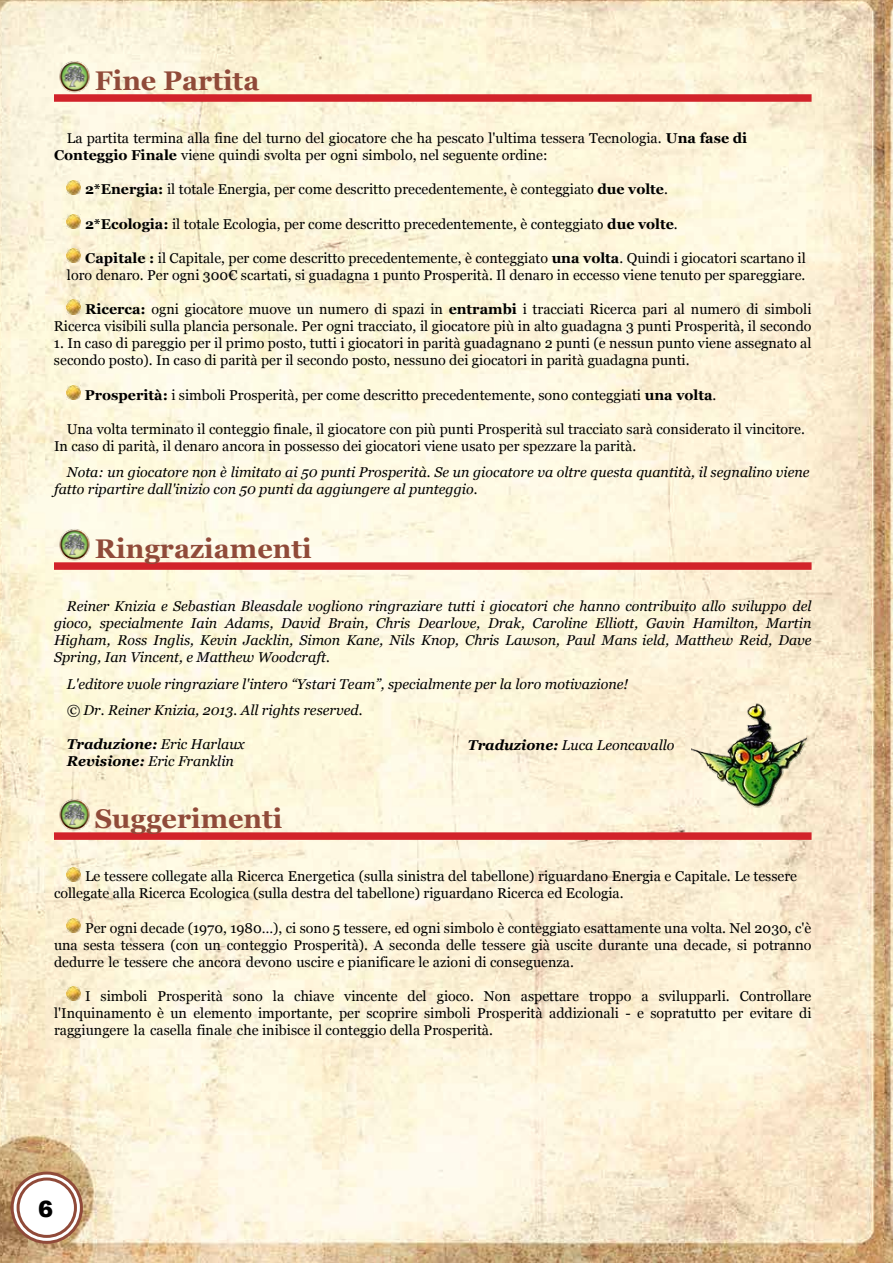
<style>
.page{position:relative;width:893px;height:1263px;background:#fff}
.page>*{position:absolute;margin:0;border:0;box-sizing:border-box;transform-origin:0 0}
.t1{font:700 27px "Georgia";color:#904a39}
.t2{font:900 22.5px "Arial";color:#000}
.t3{font:14.25px/17.1px "Georgia";color:#000}
.t4{font:italic 14.25px/17.1px "Georgia";color:#000}
.s1{font-weight:700}
</style>
<div class="page">
<img style="left:0;top:0;width:893px;height:1263px">
<svg style="left:12px;top:1173px;width:69px;height:69px"></svg>
<div style="left:11px;top:1171px;width:72px;height:73px;border:3px solid #904a39;border-radius:50%"></div>
<div style="left:18px;top:1179px;width:57px;height:57px;background:#fff;border-radius:50%"></div>
<div style="left:17px;top:1177px;width:60px;height:61px;border:3px solid #904a39;border-radius:50%"></div>
<div style="left:54px;top:94px;width:758px;height:8px;background:#d2232a"></div>
<div style="left:54px;top:562px;width:758px;height:8px;background:#d2232a"></div>
<div style="left:54px;top:832px;width:758px;height:8px;background:#d2232a"></div>
<img style="left:54px;top:57px;width:41px;height:40px;border-radius:20px">
<img style="left:67px;top:180px;width:14px;height:14px">
<img style="left:67px;top:214px;width:14px;height:15px">
<img style="left:67px;top:249px;width:14px;height:14px">
<img style="left:67px;top:300px;width:14px;height:14px">
<img style="left:67px;top:385px;width:14px;height:15px">
<img style="left:54px;top:525px;width:41px;height:40px;border-radius:20px">
<img style="left:54px;top:795px;width:41px;height:40px;border-radius:20px">
<img style="left:67px;top:867px;width:14px;height:14px">
<img style="left:67px;top:918px;width:14px;height:14px">
<img style="left:67px;top:987px;width:14px;height:14px">
<img style="left:691px;top:699px;width:116px;height:115px">
<h1 class="t1" style="left:95px;top:63px;width:166px">Fine Partita</h1>
<p class="t3" style="left:54px;top:130px;width:695px;text-indent:13px">La partita termina alla fine del turno del giocatore che ha pescato l'ultima tessera Tecnologia. <span class="s1">Una fase di<br>Conteggio Finale</span> viene quindi svolta per ogni simbolo, nel seguente ordine:</p>
<p class="t3" style="left:85px;top:181px;width:584px"><span class="s1">2*Energia:</span> il totale Energia, per come descritto precedentemente, è conteggiato <span class="s1">due volte</span>.</p>
<p class="t3" style="left:85px;top:215px;width:594px"><span class="s1">2*Ecologia:</span> il totale Ecologia, per come descritto precedentemente, è conteggiato <span class="s1">due volte</span>.</p>
<p class="t3" style="left:67px;top:250px;width:740px;text-align:right"><span class="s1">Capitale :</span> il Capitale, per come descritto precedentemente, è conteggiato <span class="s1">una volta</span>. Quindi i giocatori scartano il loro denaro. Per ogni 300€ scartati, si guadagna 1 punto Prosperità. Il denaro in eccesso viene tenuto per spareggiare.</p>
<p class="t3" style="left:54px;top:301px;width:759px;text-align:right"><span class="s1">Ricerca:</span> ogni giocatore muove un numero di spazi in <span class="s1">entrambi</span> i tracciati Ricerca pari al numero di simboli<br>Ricerca visibili sulla plancia personale. Per ogni tracciato, il giocatore più in alto guadagna 3 punti Prosperità, il secondo</p>
<p class="t3" style="left:54px;top:335px;width:759px">1. In caso di pareggio per il primo posto, tutti i giocatori in parità guadagnano 2 punti (e nessun punto viene assegnato al secondo posto). In caso di parità per il secondo posto, nessuno dei giocatori in parità guadagna punti.</p>
<p class="t3" style="left:85px;top:387px;width:633px"><span class="s1">Prosperità:</span> i simboli Prosperità, per come descritto precedentemente, sono conteggiati <span class="s1">una volta</span>.</p>
<p class="t3" style="left:54px;top:421px;width:752px;text-indent:13px">Una volta terminato il conteggio finale, il giocatore con più punti Prosperità sul tracciato sarà considerato il vincitore.<br>In caso di parità, il denaro ancora in possesso dei giocatori viene usato per spezzare la parità.</p>
<p class="t4" style="left:54px;top:464px;width:757px;text-indent:13px">Nota: un giocatore non è limitato ai 50 punti Prosperità. Se un giocatore va oltre questa quantità, il segnalino viene fatto ripartire dall'inizio con 50 punti da aggiungere al punteggio.</p>
<h1 class="t1" style="left:95px;top:531px;width:219px">Ringraziamenti</h1>
<p class="t4" style="left:54px;top:598px;width:759px;text-align:justify;text-indent:13px">Reiner Knizia e Sebastian Bleasdale vogliono ringraziare tutti i giocatori che hanno contribuito allo sviluppo del gioco, specialmente Iain Adams, David Brain, Chris Dearlove, Drak, Caroline Elliott, Gavin Hamilton, Martin Higham, Ross Inglis, Kevin Jacklin, Simon Kane, Nils Knop, Chris Lawson, Paul Mans ield, Matthew Reid, Dave Spring, Ian Vincent, e Matthew Woodcraft.</p>
<p class="t4" style="left:67px;top:671px;width:563px;line-height:26.1px">L'editore vuole ringraziare l'intero “Ystari Team”, specialmente per la loro motivazione! © Dr. Reiner Knizia, 2013. All rights reserved.</p>
<p class="t4" style="left:67px;top:735px;width:179px"><span class="s1">Traduzione:</span> Eric Harlaux<br><span class="s1">Revisione:</span> Eric Franklin</p>
<p class="t4" style="left:468px;top:737px;width:208px"><span class="s1">Traduzione:</span> Luca Leoncavallo</p>
<h1 class="t1" style="left:95px;top:801px;width:189px">Suggerimenti</h1>
<p class="t3" style="left:54px;top:868px;width:745px;text-indent:31px">Le tessere collegate alla Ricerca Energetica (sulla sinistra del tabellone) riguardano Energia e Capitale. Le tessere collegate alla Ricerca Ecologica (sulla destra del tabellone) riguardano Ricerca ed Ecologia.</p>
<p class="t3" style="left:54px;top:919px;width:759px;text-align:justify;text-indent:31px">Per ogni decade (1970, 1980…), ci sono 5 tessere, ed ogni simbolo è conteggiato esattamente una volta. Nel 2030, c'è una sesta tessera (con un conteggio Prosperità). A seconda delle tessere già uscite durante una decade, si potranno dedurre le tessere che ancora devono uscire e pianificare le azioni di conseguenza.</p>
<p class="t3" style="left:54px;top:988px;width:759px;text-align:justify;text-indent:31px">I simboli Prosperità sono la chiave vincente del gioco. Non aspettare troppo a svilupparli. Controllare l'Inquinamento è un elemento importante, per scoprire simboli Prosperità addizionali - e sopratutto per evitare di raggiungere la casella finale che inibisce il conteggio della Prosperità.</p>
<h2 class="t2" style="left:38px;top:1192px;width:17px">6</h2>
</div>
